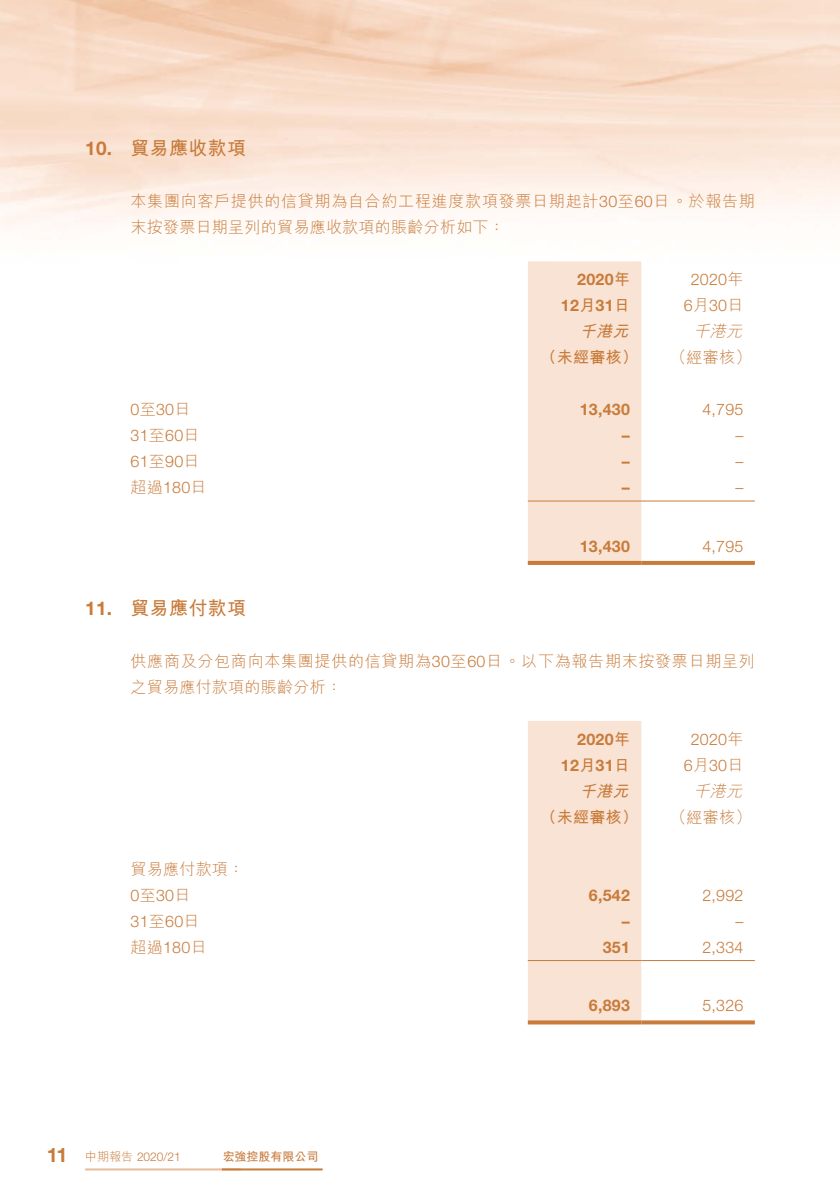
<style>
.page{position:relative;width:840px;height:1191px;background:#fff}
.page>*{position:absolute;margin:0;border:0;box-sizing:border-box;transform-origin:0 0}
.t1{font:700 20px "Helvetica Neue LT Std";color:#c87b3a}
.t2{font:700 19px "M Hei HK";letter-spacing:.015em;color:#c87b3a}
.t3{font:700 19px "Helvetica Neue LT Std";color:#c87b3a}
.t4{font:300 16px/26px "M Hei HK";letter-spacing:.045em;color:#c87b3a}
.t5{font:300 16px/26px "Helvetica Neue LT Std";letter-spacing:.015em;color:#c87b3a;text-align:center}
.t6{font:700 16px/26px "Helvetica Neue LT Std";letter-spacing:.015em;color:#c87b3a;text-align:right}
.t7{font:700 16px "M Hei HK";letter-spacing:.015em;color:#c87b3a}
.t8{font:italic 300 16px "M Hei HK";color:#c87b3a}
.t9{font:italic 700 16px "M Hei HK";color:#c87b3a}
.t10{font:300 12px "Helvetica Neue LT Std";letter-spacing:-.005em;color:#c87b3a}
.t11{font:700 12px "M Hei HK";letter-spacing:-.005em;color:#c87b3a}
.s1{font-family:"Helvetica Neue LT Std"}
.s2{font-family:"M Hei HK"}
</style>
<div class="page">
<hr style="left:85px;top:1168px;width:155px;height:2px;background:#e8ba97">
<hr style="left:222px;top:1168px;width:100px;height:2px;background:#c87b3a">
<div style="left:527px;top:261px;width:114px;height:300px;background:#f9e3d4"></div>
<hr style="left:527px;top:500px;width:114px;height:1px;background:#c87b3a">
<hr style="left:641px;top:500px;width:113px;height:1px;background:#c87b3a">
<hr style="left:527px;top:561px;width:114px;height:4px;background:#c87b3a">
<svg style="left:641px;top:561px;width:113px;height:4px"></svg>
<div style="left:528px;top:721px;width:113px;height:299px;background:#f9e3d4"></div>
<hr style="left:527px;top:960px;width:114px;height:1px;background:#c87b3a">
<hr style="left:641px;top:960px;width:113px;height:1px;background:#c87b3a">
<svg style="left:527px;top:1020px;width:114px;height:4px"></svg>
<svg style="left:641px;top:1020px;width:113px;height:4px"></svg>
<p class="t3" style="left:85px;top:137px;width:29px">10.</p>
<p class="t3" style="left:85px;top:596px;width:29px">11.</p>
<p class="t2" style="left:130px;top:135px;width:117px">貿易應收款項</p>
<p class="t4" style="left:130px;top:188px;width:625px">本集團向客戶提供的信貸期為自合約工程進度款項發票日期起計<span class="s1">30</span>至<span class="s1">60</span>日。於報告期末按發票日期呈列的貿易應收款項的賬齡分析如下：</p>
<p class="t6" style="left:560px;top:266px;width:70px">2020<span class="s2">年<br></span>12<span class="s2">月</span>31<span class="s2">日</span></p>
<p class="t5" style="left:683px;top:266px;width:61px">2020<span class="s2">年<br>月</span>6 30<span class="s2">日</span></p>
<p class="t8" style="left:693px;top:320px;width:55px">千港元</p>
<p class="t9" style="left:579px;top:320px;width:55px">千港元</p>
<p class="t5" style="left:130px;top:396px;width:61px"><span class="s2">至</span>0 30<span class="s2">日</span></p>
<p class="t5" style="left:130px;top:422px;width:70px">31<span class="s2">至</span>60<span class="s2">日</span></p>
<p class="t5" style="left:130px;top:448px;width:70px">61<span class="s2">至</span>90<span class="s2">日</span></p>
<p class="t4" style="left:130px;top:474px;width:78px">超過<span class="s1">180</span>日</p>
<p class="t2" style="left:130px;top:594px;width:117px">貿易應付款項</p>
<p class="t7" style="left:540px;top:346px;width:99px">（未經審核）</p>
<p class="t4" style="left:670px;top:344px;width:83px">（經審核(</p>
<p class="t6" style="left:579px;top:396px;width:52px">13,430</p>
<p class="t5" style="left:702px;top:396px;width:43px">4,795</p>
<p class="t6" style="left:621px;top:422px;width:9px">–</p>
<p class="t5" style="left:735px;top:422px;width:9px">–</p>
<p class="t6" style="left:621px;top:448px;width:9px">–</p>
<p class="t5" style="left:735px;top:448px;width:9px">–</p>
<p class="t6" style="left:621px;top:474px;width:9px">–</p>
<p class="t5" style="left:735px;top:474px;width:9px">–</p>
<p class="t6" style="left:579px;top:532px;width:52px">13,430</p>
<p class="t5" style="left:702px;top:532px;width:43px">4,795</p>
<p class="t4" style="left:130px;top:647px;width:625px">供應商及分包商向本集團提供的信貸期為<span class="s1">30</span>至<span class="s1">60</span>日。以下為報告期末按發票日期呈列之貿易應付款項的賬齡分析：</p>
<p class="t6" style="left:560px;top:726px;width:70px">2020<span class="s2">年<br></span>12<span class="s2">月</span>31<span class="s2">日</span></p>
<p class="t5" style="left:683px;top:726px;width:61px">2020<span class="s2">年<br>月</span>6 30<span class="s2">日</span></p>
<p class="t8" style="left:693px;top:780px;width:55px">千港元</p>
<p class="t9" style="left:579px;top:779px;width:55px">千港元</p>
<p class="t4" style="left:130px;top:855px;width:115px">貿易應付款項：</p>
<p class="t5" style="left:130px;top:882px;width:61px"><span class="s2">至</span>0 30<span class="s2">日</span></p>
<p class="t5" style="left:130px;top:908px;width:70px">31<span class="s2">至</span>60<span class="s2">日</span></p>
<p class="t4" style="left:130px;top:933px;width:78px">超過<span class="s1">180</span>日</p>
<p class="t7" style="left:540px;top:805px;width:99px">（未經審核）</p>
<p class="t4" style="left:670px;top:803px;width:83px">（經審核(</p>
<p class="t6" style="left:588px;top:882px;width:43px">6,542</p>
<p class="t5" style="left:702px;top:882px;width:43px">2,992</p>
<p class="t6" style="left:621px;top:908px;width:9px">–</p>
<p class="t5" style="left:735px;top:908px;width:9px">–</p>
<p class="t6" style="left:602px;top:934px;width:29px">351</p>
<p class="t5" style="left:702px;top:934px;width:43px">2,334</p>
<p class="t6" style="left:588px;top:992px;width:43px">6,893</p>
<p class="t5" style="left:702px;top:992px;width:43px">5,326</p>
<p class="t1" style="left:47px;top:1143px;width:22px">11</p>
<p class="t10" style="left:85px;top:1149px;width:97px"><span class="s2">中期報告</span> 2020/21</p>
<p class="t11" style="left:222px;top:1147px;width:97px">宏強控股有限公司</p>
</div>
